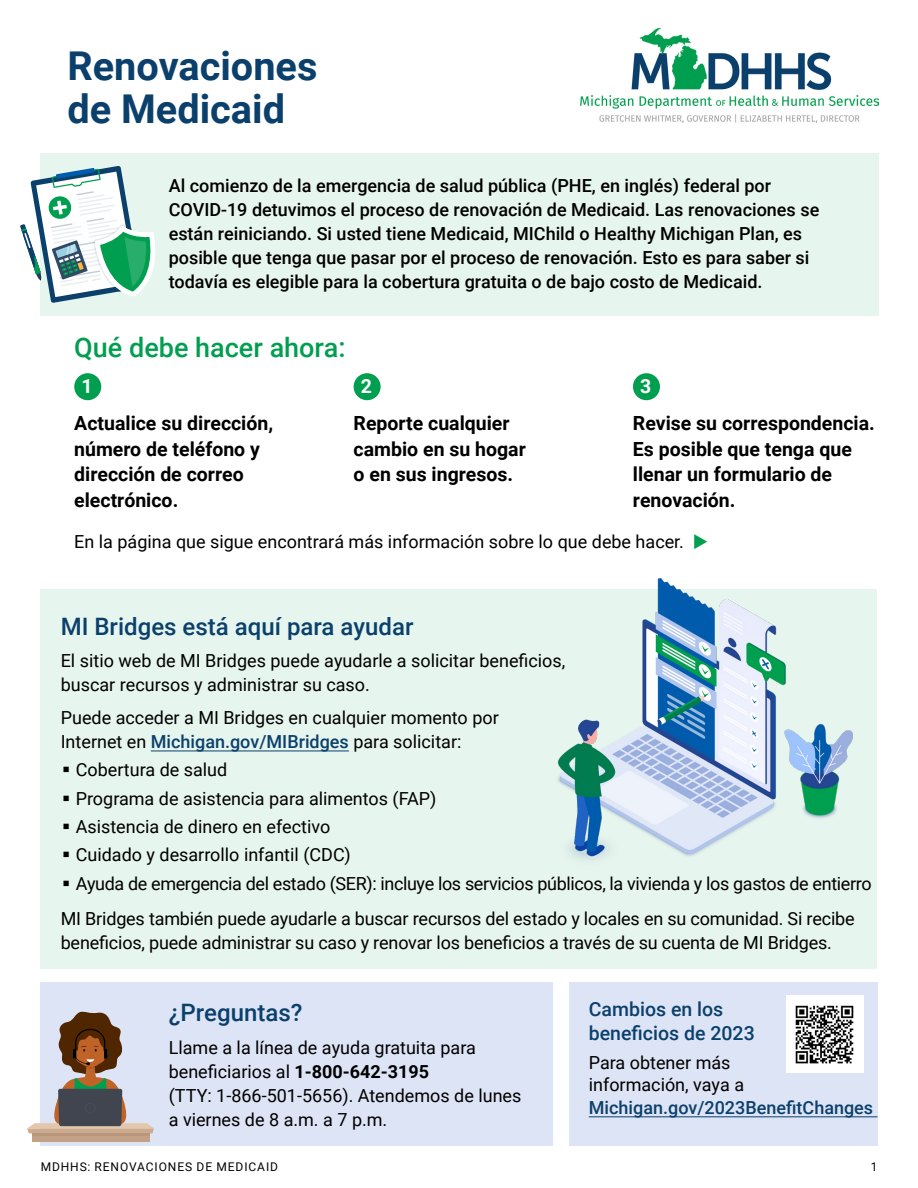
<style>
.page{position:relative;width:918px;height:1188px;background:#fff}
.page>*{position:absolute;margin:0;border:0;box-sizing:border-box;transform-origin:0 0}
.t1{font:700 39.75px/43.2px "Roboto";color:#0b406c}
.t2{font:500 27px "Roboto";color:#009f4f}
.t3{font:500 24px "Roboto";color:#0b406c}
.t4{font:700 19.5px "Roboto";color:#000}
.t5{font:500 19.5px/23.4px "Roboto";color:#0b406c}
.t6{font:700 19.5px "Roboto";color:#fff}
.t7{font:18px/24px "Roboto";color:#000}
.t8{font:500 18px/24px "Roboto";color:#000}
.t9{font:18px "Roboto";letter-spacing:-.02em;color:#000}
.t10{font:500 18px "Roboto";color:#0b406c}
.t11{font:12px "Roboto";letter-spacing:.075em;color:#000}
.s1{color:#009f4f}
.s2{font-weight:500;color:#0b406c}
.s3{font-weight:700}
</style>
<div class="page">
<div style="left:40px;top:589px;width:838px;height:380px;background:#e6f5ed"></div>
<div style="left:40px;top:153px;width:839px;height:162px;background:#e6f5ed"></div>
<div style="left:569px;top:982px;width:309px;height:164px;background:#dde4f5"></div>
<div style="left:40px;top:982px;width:514px;height:164px;background:#dde4f5"></div>
<div style="left:786px;top:996px;width:77px;height:77px;background:#fff"></div>
<hr style="left:151px;top:751px;width:198px;height:1px;background:#0b406c">
<hr style="left:589px;top:1117px;width:288px;height:1px;background:#0b406c">
<img style="left:580px;top:28px;width:299px;height:95px">
<svg style="left:20px;top:166px;width:135px;height:137px"></svg>
<div style="left:74px;top:373px;width:27px;height:27px;background:#009f4f;border-radius:50%"></div>
<div style="left:354px;top:373px;width:27px;height:27px;background:#009f4f;border-radius:50%"></div>
<div style="left:633px;top:373px;width:27px;height:27px;background:#009f4f;border-radius:50%"></div>
<img style="left:557px;top:579px;width:296px;height:281px">
<img style="left:795px;top:1005px;width:59px;height:59px">
<div style="left:32px;top:1133px;width:117px;height:9px;background:#c2a187"></div>
<hr style="left:32px;top:1133px;width:117px;height:3px;background:#ba967d">
<svg style="left:27px;top:1011px;width:127px;height:122px"></svg>
<h1 class="t1" style="left:68px;top:42px;width:251px">Renovaciones de Medicaid</h1>
<p class="t8" style="left:169px;top:173px;width:652px">Al comienzo de la emergencia de salud pública (PHE, en inglés) federal por COVID-19 detuvimos el proceso de renovación de Medicaid. Las renovaciones se están reiniciando. Si usted tiene Medicaid, MIChild o Healthy Michigan Plan, es posible que tenga que pasar por el proceso de renovación. Esto es para saber si todavía es elegible para la cobertura gratuita o de bajo costo de Medicaid.</p>
<h2 class="t2" style="left:74px;top:328px;width:273px">Qué debe hacer ahora:</h2>
<p class="t6" style="left:81px;top:372px;width:13px">1</p>
<p class="t6" style="left:361px;top:372px;width:13px">2</p>
<p class="t6" style="left:640px;top:372px;width:13px">3</p>
<p class="t4" style="left:74px;top:409px;width:200px">Actualice su dirección,</p>
<p class="t4" style="left:354px;top:409px;width:158px">Reporte cualquier</p>
<p class="t4" style="left:633px;top:409px;width:243px">Revise su correspondencia.</p>
<p class="t4" style="left:74px;top:435px;width:187px">número de teléfono y</p>
<p class="t4" style="left:354px;top:435px;width:174px">cambio en su hogar</p>
<p class="t4" style="left:633px;top:435px;width:220px">Es posible que tenga que</p>
<p class="t4" style="left:74px;top:460px;width:171px">dirección de correo</p>
<p class="t4" style="left:354px;top:460px;width:161px">o en sus ingresos.</p>
<p class="t4" style="left:633px;top:460px;width:201px">llenar un formulario de</p>
<p class="t4" style="left:74px;top:486px;width:106px">electrónico.</p>
<p class="t4" style="left:633px;top:486px;width:104px">renovación.</p>
<p class="t7" style="left:74px;top:529px;width:636px">En la página que sigue encontrará más información sobre lo que debe hacer. <span class="s1">◆</span></p>
<h2 class="t3" style="left:61px;top:609px;width:354px">MI Bridges está aquí para ayudar</h2>
<p class="t7" style="left:61px;top:648px;width:506px">El sitio web de MI Bridges puede ayudarle a solicitar beneficios, buscar recursos y administrar su caso.</p>
<p class="t7" style="left:61px;top:705px;width:440px">Puede acceder a MI Bridges en cualquier momento por<br>Internet en <span class="s2">Michigan.gov/MIBridges</span> para solicitar:</p>
<p class="t7" style="left:76px;top:757px;width:153px">Cobertura de salud</p>
<p class="t7" style="left:76px;top:785px;width:362px">Programa de asistencia para alimentos (FAP)</p>
<p class="t7" style="left:76px;top:814px;width:256px">Asistencia de dinero en efectivo</p>
<p class="t7" style="left:76px;top:842px;width:277px">Cuidado y desarrollo infantil (CDC)</p>
<p class="t9" style="left:76px;top:870px;width:797px">Ayuda de emergencia del estado (SER): incluye los servicios públicos, la vivienda y los gastos de entierro</p>
<p class="t7" style="left:61px;top:906px;width:795px">MI Bridges también puede ayudarle a buscar recursos del estado y locales en su comunidad. Si recibe beneficios, puede administrar su caso y renovar los beneficios a través de su cuenta de MI Bridges.</p>
<h2 class="t3" style="left:169px;top:996px;width:135px">¿Preguntas?</h2>
<h2 class="t5" style="left:589px;top:997px;width:167px">Cambios en los beneficios de 2023</h2>
<p class="t7" style="left:169px;top:1034px;width:309px">Llame a la línea de ayuda gratuita para</p>
<p class="t7" style="left:589px;top:1050px;width:143px">Para obtener más</p>
<p class="t7" style="left:169px;top:1058px;width:262px">beneficiarios al <span class="s3">1-800-642-3195</span></p>
<p class="t7" style="left:589px;top:1072px;width:157px">información, vaya a</p>
<p class="t7" style="left:169px;top:1082px;width:354px">(TTY: 1-866-501-5656). Atendemos de lunes</p>
<p class="t10" style="left:589px;top:1095px;width:286px">Michigan.gov/2023BenefitChanges</p>
<p class="t7" style="left:169px;top:1106px;width:220px">a viernes de 8 a.m. a 7 p.m.</p>
<p class="t11" style="left:41px;top:1159px;width:239px">MDHHS: RENOVACIONES DE MEDICAID</p>
<p class="t11" style="left:871px;top:1159px;width:8px">1</p>
</div>
